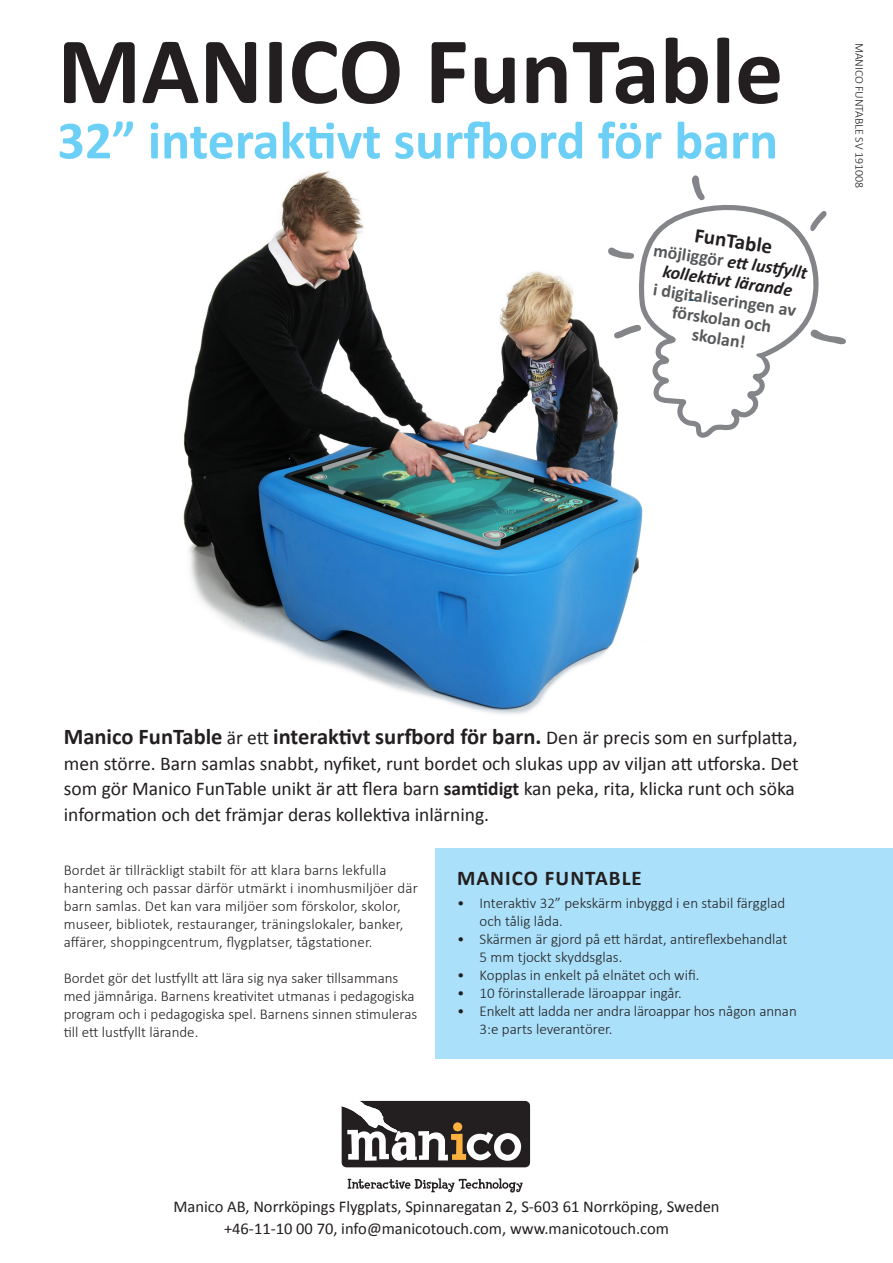
<style>
.page{position:relative;width:893px;height:1263px;background:#fff}
.page>*{position:absolute;margin:0;border:0;box-sizing:border-box;transform-origin:0 0}
.t1{font:700 96px "Calibri";color:#231f20}
.t2{font:700 54px "Calibri";color:#6bcff6}
.t3{font:700 22.5px "Calibri";color:#231f20}
.t4{font:700 21px "Calibri";letter-spacing:.05em;color:#231f20}
.t5{font:19.5px/25.5px "Calibri";color:#231f20}
.t6{font:italic 700 18px "Calibri";color:#231f20}
.t7{font:700 18px "Calibri";color:#57585a}
.t8{font:16.5px "Calibri";color:#231f20}
.t9{font:300 15px/18px "Calibri";color:#231f20}
.t10{font:300 13.5px "Helvetica Neue";color:#003c72}
.t11{font:300 12px "Calibri";letter-spacing:-.01em;color:#231f20}
.s1{font-style:normal;color:#57585a}
.s2{font-weight:400;font-size:19.5px}
.s3{font-weight:700}
</style>
<div class="page">
<div style="left:436px;top:848px;width:457px;height:211px;background:#aae0f9"></div>
<img style="left:183px;top:170px;width:460px;height:544px">
<svg style="left:342px;top:1101px;width:188px;height:66px"></svg>
<svg style="left:348px;top:1178px;width:175px;height:14px"></svg>
<svg style="left:608px;top:175px;width:238px;height:263px"></svg>
<p class="t1" style="left:57px;top:3px;width:727px">MANICO FunTable</p>
<p class="t2" style="left:57px;top:102px;width:722px">32” interaktivt surfbord för barn</p>
<p class="t4" style="left:697px;top:221px;width:80px;rotate:8deg">FunTable</p>
<p class="t6" style="left:655px;top:238px;width:157px;rotate:8deg"><span class="s1">möjliggör</span> ett lustfyllt</p>
<p class="t6" style="left:664px;top:259px;width:132px;rotate:8deg">kollektivt lärande</p>
<p class="t7" style="left:655px;top:277px;width:146px;rotate:8deg">i digitaliseringen av</p>
<p class="t10" style="left:688px;top:289px;width:8px">–</p>
<p class="t7" style="left:674px;top:299px;width:102px;rotate:8deg">förskolan och</p>
<p class="t7" style="left:694px;top:322px;width:55px;rotate:8deg">skolan!</p>
<p class="t11" style="left:867px;top:43px;width:147px;rotate:90deg">MANICO FUNTABLE SV 191008</p>
<p class="t3" style="left:64px;top:721px;width:735px">Manico FunTable <span class="s2">är ett</span> interaktivt surfbord för barn. <span class="s2">Den är precis som en surfplatta,</span></p>
<p class="t5" style="left:64px;top:750px;width:736px">men större. Barn samlas snabbt, nyfiket, runt bordet och slukas upp av viljan att utforska. Det som gör Manico FunTable unikt är att flera barn <span class="s3">samtidigt</span> kan peka, rita, klicka runt och söka information och det främjar deras kollektiva inlärning.</p>
<p class="t9" style="left:64px;top:860px;width:356px">Bordet är tillräckligt stabilt för att klara barns lekfulla hantering och passar därför utmärkt i inomhusmiljöer där barn samlas. Det kan vara miljöer som förskolor, skolor, museer, bibliotek, restauranger, träningslokaler, banker, affärer, shoppingcentrum, flygplatser, tågstationer.</p>
<p class="t9" style="left:64px;top:968px;width:355px">Bordet gör det lustfyllt att lära sig nya saker tillsammans med jämnåriga. Barnens kreativitet utmanas i pedagogiska program och i pedagogiska spel. Barnens sinnen stimuleras till ett lustfyllt lärande.</p>
<p class="t4" style="left:457px;top:863px;width:186px">MANICO FUNTABLE</p>
<p class="t9" style="left:457px;top:894px;width:330px">• Interaktiv 32” pekskärm inbyggd i en stabil färgglad</p>
<p class="t9" style="left:480px;top:912px;width:85px">och tålig låda.</p>
<p class="t9" style="left:457px;top:930px;width:332px">• Skärmen är gjord på ett härdat, antireflexbehandlat</p>
<p class="t9" style="left:480px;top:948px;width:144px">5 mm tjockt skyddsglas.</p>
<p class="t9" style="left:457px;top:966px;width:244px">• Kopplas in enkelt på elnätet och wifi.</p>
<p class="t9" style="left:457px;top:984px;width:226px">• 10 förinstallerade läroappar ingår.</p>
<p class="t9" style="left:480px;top:1002px;width:319px;text-indent:-22px">• Enkelt att ladda ner andra läroappar hos någon annan<br>3:e parts leverantörer.</p>
<p class="t8" style="left:173px;top:1195px;width:548px">Manico AB, Norrköpings Flygplats, Spinnaregatan 2, S-603 61 Norrköping, Sweden</p>
<p class="t8" style="left:224px;top:1217px;width:446px">+46-11-10 00 70, info@manicotouch.com, www.manicotouch.com</p>
</div>
